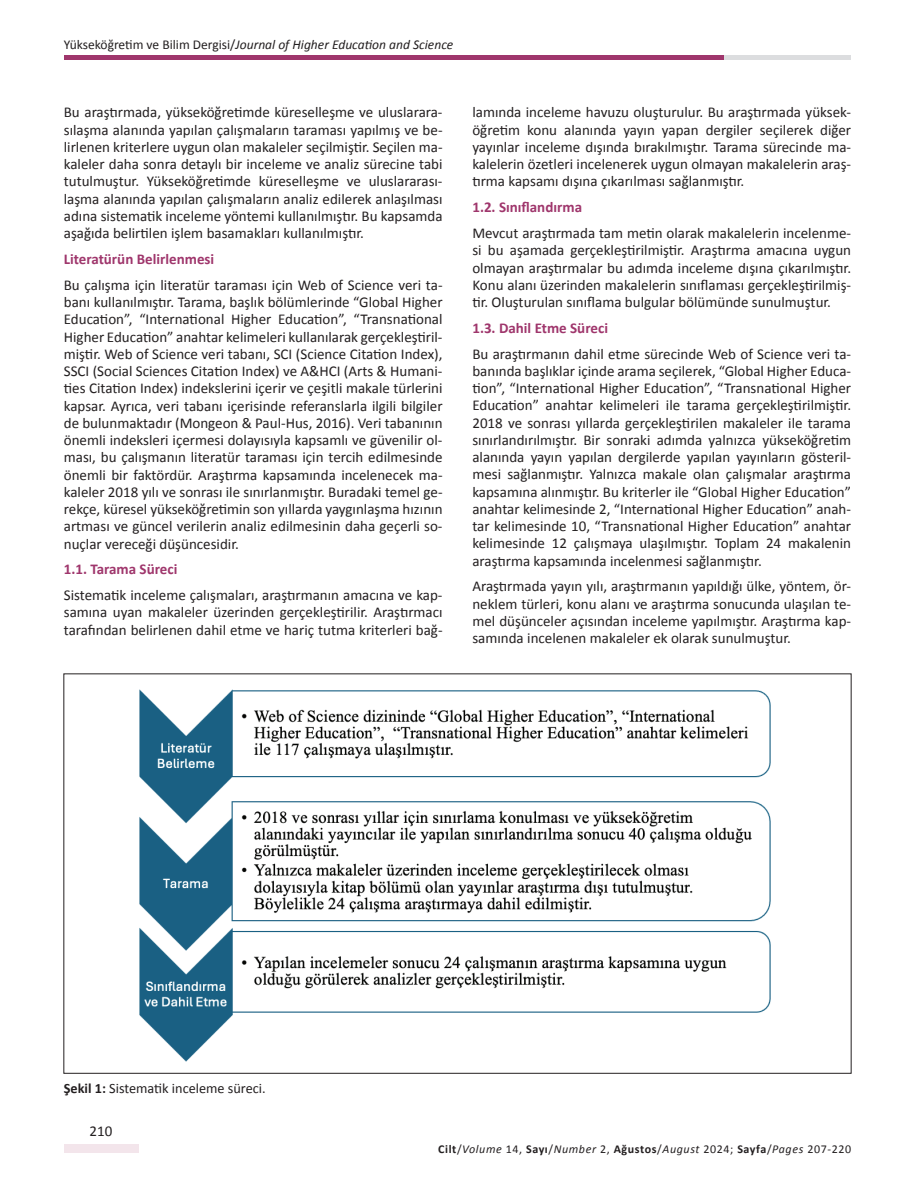
<style>
.page{position:relative;width:915px;height:1191px;background:#fff}
.page>*{position:absolute;margin:0;border:0;box-sizing:border-box;transform-origin:0 0}
.t1{font:15px/17.2px "Calibri";color:#231f20;text-align:justify}
.t2{font:700 15px "Calibri";color:#9f366c}
.t3{font:14.25px "Calibri";color:#231f20}
.t4{font:italic 13.5px "Calibri";color:#231f20}
.t5{font:italic 12px "Calibri";letter-spacing:.05em;color:#231f20}
.s1{font-style:normal}
.s2{font-weight:700}
.s3{font-weight:700;font-style:normal}
</style>
<div class="page">
<div style="left:64px;top:1144px;width:74px;height:8px;background:#f3e5eb"></div>
<div style="left:719px;top:55px;width:131px;height:5px;background:#dcdddf"></div>
<div style="left:64px;top:55px;width:659px;height:5px;background:#9f366c"></div>
<img style="left:139px;top:689px;width:632px;height:373px">
<p class="t4" style="left:64px;top:37px;width:391px"><span class="s1">Yükseköğretim ve Bilim Dergisi/</span>Journal of Higher Education and Science</p>
<p class="t1" style="left:64px;top:103px;width:380px">Bu araştırmada, yükseköğretimde küreselleşme ve uluslarara&shy;sılaşma alanında yapılan çalışmaların taraması yapılmış ve be&shy;lirlenen kriterlere uygun olan makaleler seçilmiştir. Seçilen ma&shy;kaleler daha sonra detaylı bir inceleme ve analiz sürecine tabi tutulmuştur. Yükseköğretimde küreselleşme ve uluslararası&shy;laşma alanında yapılan çalışmaların analiz edilerek anlaşılması adına sistematik inceleme yöntemi kullanılmıştır. Bu kapsamda aşağıda belirtilen işlem basamakları kullanılmıştır.</p>
<p class="t2" style="left:64px;top:248px;width:152px">Literatürün Belirlenmesi</p>
<p class="t1" style="left:64px;top:275px;width:380px">Bu çalışma için literatür taraması için Web of Science veri ta&shy;banı kullanılmıştır. Tarama, başlık bölümlerinde “Global Higher Education”, “International Higher Education”, “Transnational Higher Education” anahtar kelimeleri kullanılarak gerçekleştiril&shy;miştir. Web of Science veri tabanı, SCI (Science Citation Index), SSCI (Social Sciences Citation Index) ve A&amp;HCI (Arts &amp; Humani&shy;ties Citation Index) indekslerini içerir ve çeşitli makale türlerini kapsar. Ayrıca, veri tabanı içerisinde referanslarla ilgili bilgiler de bulunmaktadır (Mongeon &amp; Paul-Hus, 2016). Veri tabanının önemli indeksleri içermesi dolayısıyla kapsamlı ve güvenilir ol&shy;ması, bu çalışmanın literatür taraması için tercih edilmesinde önemli bir faktördür. Araştırma kapsamında incelenecek ma&shy;kaleler 2018 yılı ve sonrası ile sınırlanmıştır. Buradaki temel ge&shy;rekçe, küresel yükseköğretimin son yıllarda yaygınlaşma hızının artması ve güncel verilerin analiz edilmesinin daha geçerli so&shy;nuçlar vereceği düşüncesidir.</p>
<p class="t2" style="left:64px;top:559px;width:115px">1.1. Tarama Süreci</p>
<p class="t1" style="left:64px;top:586px;width:380px">Sistematik inceleme çalışmaları, araştırmanın amacına ve kap&shy;samına uyan makaleler üzerinden gerçekleştirilir. Araştırmacı tarafından belirlenen dahil etme ve hariç tutma kriterleri bağ-</p>
<p class="t1" style="left:472px;top:103px;width:380px">lamında inceleme havuzu oluşturulur. Bu araştırmada yüksek&shy;öğretim konu alanında yayın yapan dergiler seçilerek diğer yayınlar inceleme dışında bırakılmıştır. Tarama sürecinde ma&shy;kalelerin özetleri incelenerek uygun olmayan makalelerin araş&shy;tırma kapsamı dışına çıkarılması sağlanmıştır.</p>
<p class="t2" style="left:472px;top:197px;width:111px">1.2. Sınıflandırma</p>
<p class="t1" style="left:472px;top:224px;width:380px">Mevcut araştırmada tam metin olarak makalelerin incelenme&shy;si bu aşamada gerçekleştirilmiştir. Araştırma amacına uygun olmayan araştırmalar bu adımda inceleme dışına çıkarılmıştır.<br>Konu alanı üzerinden makalelerin sınıflaması gerçekleştirilmiş&shy;tir. Oluşturulan sınıflama bulgular bölümünde sunulmuştur.</p>
<p class="t2" style="left:472px;top:317px;width:137px">1.3. Dahil Etme Süreci</p>
<p class="t1" style="left:472px;top:344px;width:380px">Bu araştırmanın dahil etme sürecinde Web of Science veri ta&shy;banında başlıklar içinde arama seçilerek, “Global Higher Educa&shy;tion”, “International Higher Education”, “Transnational Higher Education” anahtar kelimeleri ile tarama gerçekleştirilmiştir.<br>2018 ve sonrası yıllarda gerçekleştirilen makaleler ile tarama sınırlandırılmıştır. Bir sonraki adımda yalnızca yükseköğretim alanında yayın yapılan dergilerde yapılan yayınların gösteril&shy;mesi sağlanmıştır. Yalnızca makale olan çalışmalar araştırma kapsamına alınmıştır. Bu kriterler ile “Global Higher Education” anahtar kelimesinde 2, “International Higher Education” anah&shy;tar kelimesinde 10, “Transnational Higher Education” anahtar kelimesinde 12 çalışmaya ulaşılmıştır. Toplam 24 makalenin araştırma kapsamında incelenmesi sağlanmıştır.</p>
<p class="t1" style="left:472px;top:577px;width:380px">Araştırmada yayın yılı, araştırmanın yapıldığı ülke, yöntem, ör&shy;neklem türleri, konu alanı ve araştırma sonucunda ulaşılan te&shy;mel düşünceler açısından inceleme yapılmıştır. Araştırma kap&shy;samında incelenen makaleler ek olarak sunulmuştur.</p>
<p class="t3" style="left:64px;top:1079px;width:203px"><span class="s2">Şekil 1:</span> Sistematik inceleme süreci.</p>
<p class="t1" style="left:90px;top:1121px;width:24px">210</p>
<p class="t5" style="left:438px;top:1141px;width:414px"><span class="s3">Cilt</span><span class="s1">/</span>Volume <span class="s1">14,</span> <span class="s3">Sayı</span><span class="s1">/</span>Number <span class="s1">2,</span> <span class="s3">Ağustos</span><span class="s1">/</span>August <span class="s1">2024;</span> <span class="s3">Sayfa</span><span class="s1">/</span>Pages <span class="s1">207-220</span></p>
</div>
